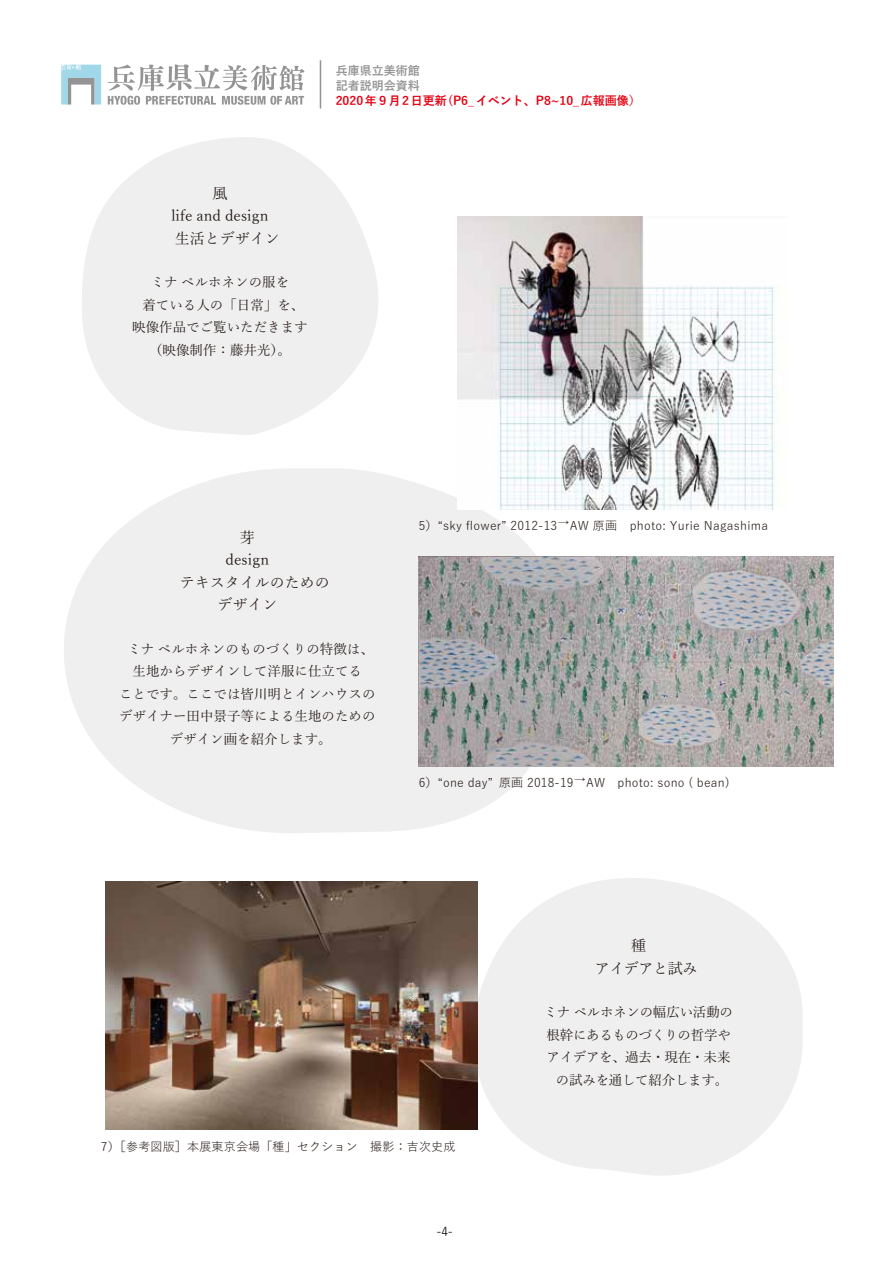
<style>
.page{position:relative;width:893px;height:1263px;background:#fff}
.page>*{position:absolute;margin:0;border:0;box-sizing:border-box;transform-origin:0 0}
.t1{font:15px/22.5px "Yu Mincho";color:#221815;text-align:center}
.t2{font:15px/22.5px "Yu Mincho";letter-spacing:-.025em;color:#221815;text-align:center}
.t3{font:13.5px/22.5px "Yu Mincho";color:#221815;text-align:center}
.t4{font:13.5px/22.5px "Yu Mincho";letter-spacing:-.02em;color:#221815;text-align:center}
.t5{font:12px "Yu Gothic";letter-spacing:.015em;color:#221815}
.t6{font:700 12px "Yu Gothic";color:#e60012}
.t7{font:700 12px/15px "Yu Gothic";color:#949495}
.t8{font:500 12px "Yu Gothic";color:#221815}
</style>
<div class="page">
<svg style="left:82px;top:137px;width:296px;height:298px;fill:#efefef"></svg>
<svg style="left:64px;top:468px;width:486px;height:365px;fill:#efefef"></svg>
<svg style="left:474px;top:878px;width:329px;height:298px;fill:#efefef"></svg>
<img style="left:105px;top:881px;width:373px;height:248px">
<img style="left:458px;top:217px;width:319px;height:292px">
<img style="left:419px;top:556px;width:414px;height:211px">
<hr style="left:320px;top:60px;width:1px;height:49px;background:#949495">
<svg style="left:108px;top:64px;width:196px;height:41px"></svg>
<svg style="left:61px;top:65px;width:40px;height:40px"></svg>
<p class="t7" style="left:336px;top:63px;width:85px">兵庫県立美術館記者説明会資料</p>
<p class="t6" style="left:336px;top:93px;width:306px">2020年９月2日更新(P6_イベント、P8~10_広報画像）</p>
<p class="t1" style="left:160px;top:180px;width:121px">風<br>life and design<br>　生活とデザイン</p>
<p class="t3" style="left:132px;top:270px;width:177px">ミナ ペルホネンの服を<br>着ている人の「日常」を、映像作品でご覧いただきます（映像制作：藤井光）。</p>
<p class="t1" style="left:165px;top:524px;width:166px">芽<br>design<br>　テキスタイルのためのデザイン</p>
<p class="t3" style="left:119px;top:636px;width:258px">ミナ ペルホネンのものづくりの特徴は、生地からデザインして洋服に仕立てる<br>ことです。ここでは皆川明とインハウスのデザイナー田中景子等による生地のためのデザイン画を紹介します。</p>
<p class="t5" style="left:419px;top:515px;width:351px">5）“sky flower” 2012-13→AW 原画　photo: Yurie Nagashima</p>
<p class="t5" style="left:419px;top:771px;width:312px">6）“one day” 原画 2018-19→AW　photo: sono ( bean)</p>
<p class="t2" style="left:580px;top:933px;width:119px">種<br>　アイデアと試み</p>
<p class="t4" style="left:544px;top:1000px;width:191px">ミナ ペルホネンの幅広い活動の根幹にあるものづくりの哲学やアイデアを、過去・現在・未来の試みを通して紹介します。</p>
<p class="t5" style="left:101px;top:1135px;width:356px">7）［参考図版］本展東京会場「種」セクション　撮影：吉次史成</p>
<p class="t8" style="left:436px;top:1220px;width:18px">-4-</p>
</div>
